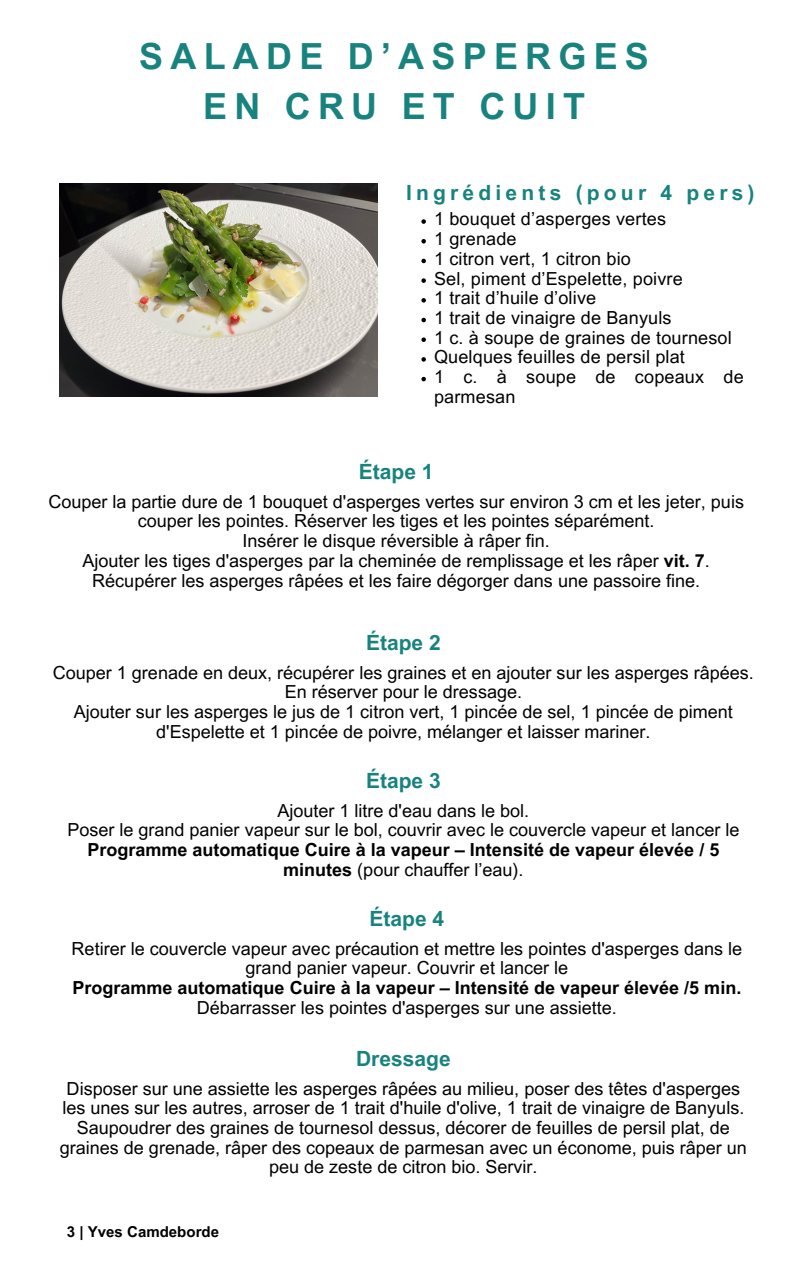
<style>
.page{position:relative;width:794px;height:1266px;background:#fff}
.page>*{position:absolute;margin:0;border:0;box-sizing:border-box;transform-origin:0 0}
.t1{font:700 36px/50.1px "Arial MT Pro";letter-spacing:.2em;color:#18837e;text-align:center}
.t2{font:700 21px "Arial MT Pro";color:#18837e}
.t3{font:700 21px "Arial MT Pro";letter-spacing:.2em;color:#18837e}
.t4{font:18px/19.6px "Arial MT Pro";color:#000;text-align:center}
.t5{font:700 15px "Arial MT Pro";color:#000}
.s1{font-weight:700}
</style>
<div class="page">
<img style="left:59px;top:183px;width:319px;height:214px">
<svg style="left:421px;top:219px;width:4px;height:5px"></svg>
<svg style="left:421px;top:239px;width:4px;height:4px"></svg>
<svg style="left:421px;top:259px;width:4px;height:4px"></svg>
<svg style="left:421px;top:278px;width:4px;height:5px"></svg>
<svg style="left:421px;top:298px;width:4px;height:4px"></svg>
<svg style="left:421px;top:318px;width:4px;height:4px"></svg>
<svg style="left:421px;top:337px;width:4px;height:5px"></svg>
<svg style="left:421px;top:357px;width:4px;height:5px"></svg>
<svg style="left:421px;top:377px;width:4px;height:4px"></svg>
<h3 class="t1" style="left:139px;top:36px;width:511px">SALADE D’ASPERGES<br>EN CRU ET CUIT</h3>
<p class="t3" style="left:406px;top:184px;width:350px">Ingrédients (pour 4 pers)</p>
<h2 class="t4" style="left:434px;top:212px;width:233px">1 bouquet d’asperges vertes</h2>
<p class="t4" style="left:434px;top:231px;width:84px">1 grenade</p>
<p class="t4" style="left:434px;top:251px;width:198px">1 citron vert, 1 citron bio</p>
<p class="t4" style="left:434px;top:271px;width:250px">Sel, piment d’Espelette, poivre</p>
<p class="t4" style="left:434px;top:290px;width:164px">1 trait d’huile d’olive</p>
<p class="t4" style="left:434px;top:310px;width:239px">1 trait de vinaigre de Banyuls</p>
<p class="t4" style="left:434px;top:330px;width:299px">1 c. à soupe de graines de tournesol</p>
<p class="t4" style="left:434px;top:349px;width:252px">Quelques feuilles de persil plat</p>
<p class="t4" style="left:434px;top:369px;width:311px;text-align:left">1 c. à soupe de copeaux de parmesan</p>
<p class="t2" style="left:358px;top:464px;width:76px">Étape 1</p>
<h2 class="t4" style="left:48px;top:494px;width:696px">Couper la partie dure de 1 bouquet d'asperges vertes sur environ 3 cm et les jeter, puis couper les pointes. Réserver les tiges et les pointes séparément.<br>Insérer le disque réversible à râper fin.<br>Ajouter les tiges d'asperges par la cheminée de remplissage et les râper <span class="s1">vit. 7</span>.<br>Récupérer les asperges râpées et les faire dégorger dans une passoire fine.</h2>
<h3 class="t2" style="left:366px;top:634px;width:76px">Étape 2</h3>
<h2 class="t4" style="left:53px;top:664px;width:702px">Couper 1 grenade en deux, récupérer les graines et en ajouter sur les asperges râpées.<br>En réserver pour le dressage.<br>Ajouter sur les asperges le jus de 1 citron vert, 1 pincée de sel, 1 pincée de piment d'Espelette et 1 pincée de poivre, mélanger et laisser mariner.</h2>
<h2 class="t2" style="left:366px;top:772px;width:76px">Étape 3</h2>
<h3 class="t4" style="left:67px;top:802px;width:673px">Ajouter 1 litre d'eau dans le bol.<br>Poser le grand panier vapeur sur le bol, couvrir avec le couvercle vapeur et lancer le <span class="s1">Programme automatique Cuire à la vapeur – Intensité de vapeur élevée / 5 minutes</span> (pour chauffer l’eau).</h3>
<h3 class="t2" style="left:369px;top:910px;width:76px">Étape 4</h3>
<h2 class="t4" style="left:72px;top:940px;width:671px">Retirer le couvercle vapeur avec précaution et mettre les pointes d'asperges dans le grand panier vapeur. Couvrir et lancer le<br><span class="s1">Programme automatique Cuire à la vapeur – Intensité de vapeur élevée /5 min.<br></span>Débarrasser les pointes d'asperges sur une assiette.</h2>
<h3 class="t2" style="left:356px;top:1050px;width:96px">Dressage</h3>
<h2 class="t4" style="left:60px;top:1080px;width:688px">Disposer sur une assiette les asperges râpées au milieu, poser des têtes d'asperges les unes sur les autres, arroser de 1 trait d'huile d'olive, 1 trait de vinaigre de Banyuls.<br>Saupoudrer des graines de tournesol dessus, décorer de feuilles de persil plat, de graines de grenade, râper des copeaux de parmesan avec un économe, puis râper un peu de zeste de citron bio. Servir.</h2>
<p class="t5" style="left:67px;top:1225px;width:154px">3 | Yves Camdeborde</p>
</div>
